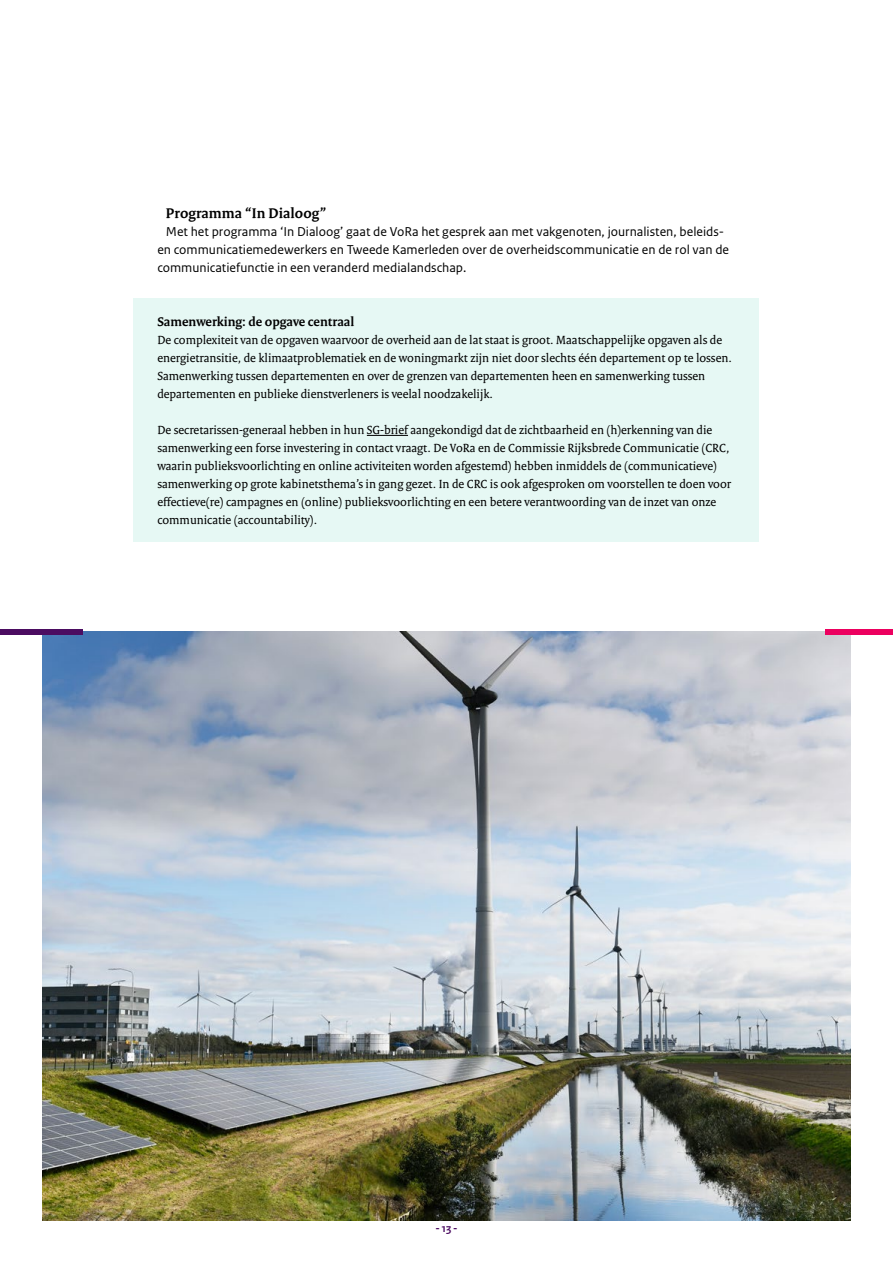
<style>
.page{position:relative;width:893px;height:1263px;background:#fff}
.page>*{position:absolute;margin:0;border:0;box-sizing:border-box;transform-origin:0 0}
.t1{font:700 82.5px "Rijksoverheid Serif";color:#4b0c61}
.t2{font:700 82.5px "Rijksoverheid Serif";color:#ec005f}
.H3_05_RO_Alineakop_S{font:700 15px "Rijksoverheid Serif";letter-spacing:.005em;color:#000}
.P_10_RO_Broodtekst_S{font:13.5px/18px "Rijksoverheid Sans Text";color:#000}
.H4_Kaderkop{font:700 13.5px "Rijksoverheid Serif";color:#000}
.P_21_RO_Kader_Broodt{font:12.75px/18px "Rijksoverheid Serif";color:#000}
.t3{font:700 11.7px "Rijksoverheid Sans Heading";color:#4b0c61}
</style>
<div class="page">
<div style="left:134px;top:299px;width:625px;height:243px;background:#e6f8f4"></div>
<hr style="left:367px;top:435px;width:41px;height:1px;background:#000">
<img style="left:43px;top:631px;width:807px;height:589px">
<h3 class="H3_05_RO_Alineakop_S" style="left:166px;top:204px;width:162px">Programma “In Dialoog”</h3>
<p class="P_10_RO_Broodtekst_S" style="left:157px;top:223px;width:573px;text-indent:9px">Met het programma ‘In Dialoog’ gaat de VoRa het gesprek aan met vakgenoten, journalisten, beleids&shy;en communicatiemedewerkers en Tweede Kamerleden over de overheidscommunicatie en de rol van de communicatiefunctie in een veranderd medialandschap.</p>
<h4 class="H4_Kaderkop" style="left:157px;top:313px;width:198px">Samenwerking: de opgave centraal</h4>
<p class="P_21_RO_Kader_Broodt" style="left:157px;top:331px;width:576px">De complexiteit van de opgaven waarvoor de overheid aan de lat staat is groot. Maatschappelijke opgaven als de energietransitie, de klimaatproblematiek en de woningmarkt zijn niet door slechts één departement op te lossen.<br>Samenwerking tussen departementen en over de grenzen van departementen heen en samenwerking tussen departementen en publieke dienstverleners is veelal noodzakelijk.</p>
<p class="P_21_RO_Kader_Broodt" style="left:157px;top:421px;width:575px">De secretarissen-generaal hebben in hun SG-brief aangekondigd dat de zichtbaarheid en (h)erkenning van die samenwerking een forse investering in contact vraagt. De VoRa en de Commissie Rijksbrede Communicatie (CRC, waarin publieksvoorlichting en online activiteiten worden afgestemd) hebben inmiddels de (communicatieve) samenwerking op grote kabinetsthema’s in gang gezet. In de CRC is ook afgesproken om voorstellen te doen voor effectieve(re) campagnes en (online) publieksvoorlichting en een betere verantwoording van de inzet van onze communicatie (accountability).</p>
<h1 class="t1" style="left:0;top:574px;width:84px">—</h1>
<h1 class="t2" style="left:825px;top:574px;width:84px">—</h1>
<p class="t3" style="left:435px;top:1221px;width:24px">- 13 -</p>
</div>
